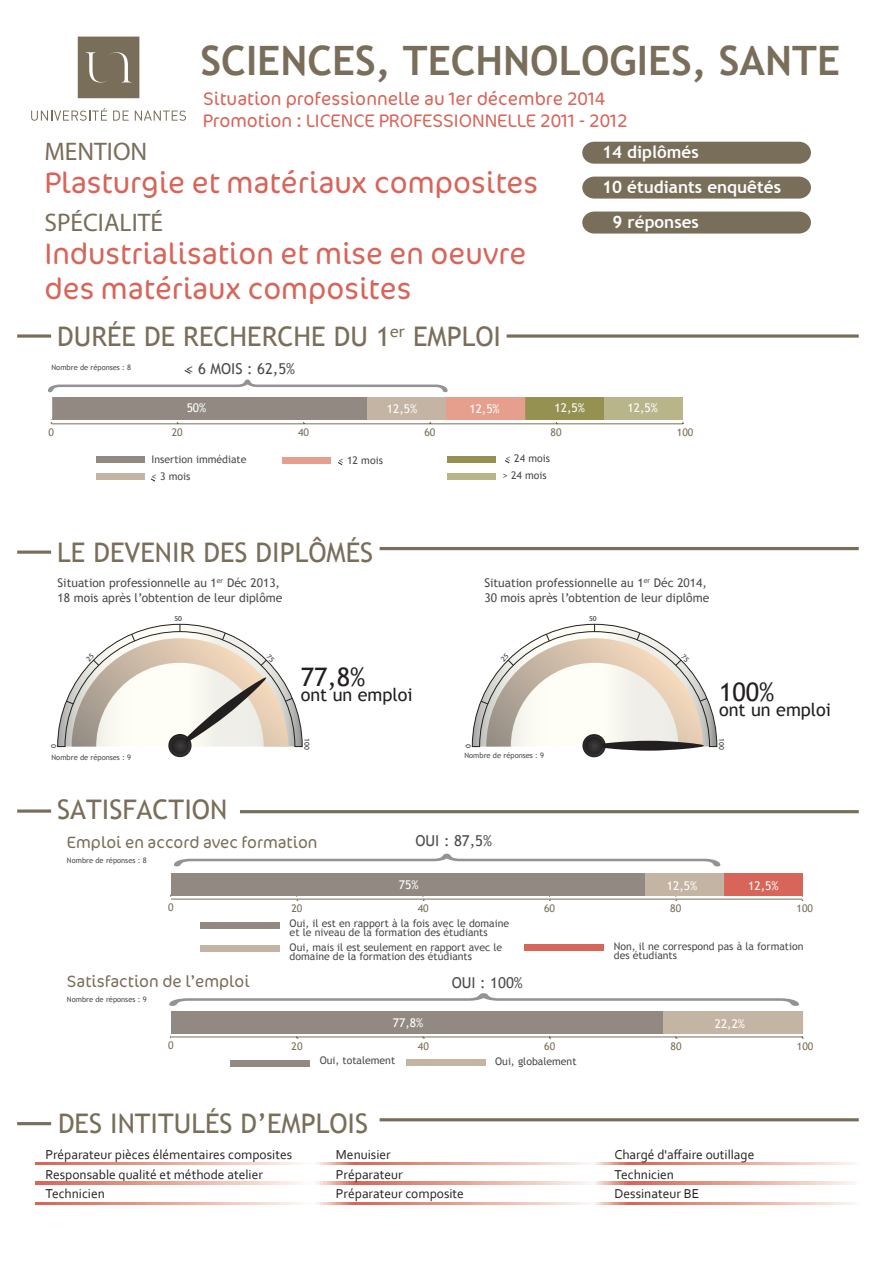
<style>
.page{position:relative;width:893px;height:1263px;background:#fff}
.page>*{position:absolute;margin:0;border:0;box-sizing:border-box;transform-origin:0 0}
.t1{font:700 40.5px "Trebuchet MS";color:#796e5a}
.t2{font:300 30px/34.5px "Cocon";color:#d76559}
.t3{font:27px "Trebuchet MS";color:#796e5a}
.t4{font:25.5px "Myriad Pro";color:#796e5a}
.t5{font:25.5px "Trebuchet MS";color:#231f20}
.t6{font:300 18.45px "Cocon";color:#d76559}
.t7{font:18px "Trebuchet MS";color:#231f20}
.t8{font:700 17.1px "Trebuchet MS";color:#fff}
.t9{font:300 16.5px "Cocon";color:#796e5a}
.t10{font:15px "Trebuchet MS";color:#4b4c4d}
.t11{font:13.5px/19.5px "Corbel";color:#231f20}
.t12{font:12px/14.4px "Trebuchet MS";color:#4b4c4d}
.t13{font:12px "Trebuchet MS";color:#fff}
.t14{font:10.5px/9px "Trebuchet MS";color:#4b4c4d}
.t15{font:10.5px "Trebuchet MS";color:#796e5a}
.t16{font:7.5px "Trebuchet MS";color:#4b4c4d}
.t17{font:7.5px "Myriad Pro";color:#231f20}
</style>
<div class="page">
<svg style="left:582px;top:142px;width:229px;height:22px;background:#7d7360"></svg>
<svg style="left:582px;top:177px;width:229px;height:22px;background:#7e7360"></svg>
<svg style="left:582px;top:212px;width:229px;height:22px;background:#7e7461"></svg>
<svg style="left:31px;top:108px;width:76px;height:13px"></svg>
<svg style="left:113px;top:111px;width:16px;height:10px"></svg>
<svg style="left:135px;top:111px;width:51px;height:10px"></svg>
<svg style="left:78px;top:37px;width:61px;height:61px;background:#807663"></svg>
<hr style="left:51px;top:424px;width:632px;height:1px;background:#796e5a">
<div style="left:604px;top:397px;width:79px;height:22px;background:#b8b58b"></div>
<div style="left:525px;top:397px;width:79px;height:22px;background:#959251"></div>
<div style="left:446px;top:397px;width:79px;height:22px;background:#e69e8d"></div>
<div style="left:96px;top:473px;width:49px;height:6px;background:#c4b4a3"></div>
<div style="left:96px;top:457px;width:49px;height:6px;background:#928a82"></div>
<div style="left:282px;top:458px;width:48px;height:6px;background:#e69e8d"></div>
<div style="left:447px;top:473px;width:49px;height:6px;background:#b8b58b"></div>
<div style="left:447px;top:457px;width:49px;height:6px;background:#959251"></div>
<svg style="left:48px;top:370px;width:400px;height:54px"></svg>
<svg style="left:582px;top:734px;width:24px;height:23px"></svg>
<div style="left:585px;top:737px;width:18px;height:17px;background:#2a2829;border-radius:9px"></div>
<hr style="left:171px;top:1037px;width:632px;height:1px;background:#796e5a">
<div style="left:663px;top:1011px;width:140px;height:23px;background:#c4b4a3"></div>
<div style="left:171px;top:1011px;width:492px;height:23px;background:#928a82"></div>
<div style="left:406px;top:1059px;width:79px;height:7px;background:#c4b4a3"></div>
<div style="left:230px;top:1060px;width:80px;height:6px;background:#928a82"></div>
<svg style="left:169px;top:993px;width:630px;height:13px"></svg>
<div style="left:200px;top:922px;width:80px;height:6px;background:#928a82"></div>
<svg style="left:174px;top:854px;width:546px;height:12px"></svg>
<div style="left:200px;top:945px;width:80px;height:7px;background:#c4b4a3"></div>
<div style="left:524px;top:945px;width:80px;height:6px;background:#d76559"></div>
<hr style="left:171px;top:899px;width:632px;height:1px;background:#796e5a">
<div style="left:724px;top:873px;width:79px;height:23px;background:#d76559"></div>
<div style="left:645px;top:873px;width:79px;height:23px;background:#c4b4a3"></div>
<div style="left:171px;top:873px;width:474px;height:23px;background:#928a82"></div>
<svg style="left:36px;top:1162px;width:820px;height:3px;background:#e8aca0"></svg>
<svg style="left:36px;top:1182px;width:820px;height:2px;background:#e8aca0"></svg>
<svg style="left:36px;top:1202px;width:820px;height:3px;background:#e8aca0"></svg>
<svg style="left:507px;top:334px;width:352px;height:4px"></svg>
<hr style="left:240px;top:810px;width:619px;height:3px;background:#796e5a">
<hr style="left:380px;top:1118px;width:479px;height:3px;background:#796e5a">
<hr style="left:380px;top:547px;width:479px;height:3px;background:#796e5a">
<svg style="left:17px;top:334px;width:34px;height:4px"></svg>
<svg style="left:17px;top:809px;width:34px;height:4px"></svg>
<svg style="left:17px;top:550px;width:34px;height:4px"></svg>
<hr style="left:17px;top:1122px;width:34px;height:3px;background:#796e5a">
<svg style="left:57px;top:623px;width:246px;height:135px"></svg>
<svg style="left:472px;top:623px;width:246px;height:128px"></svg>
<h1 class="t1" style="left:201px;top:35px;width:641px">SCIENCES, TECHNOLOGIES, SANTE</h1>
<h3 class="t6" style="left:203px;top:88px;width:403px">Situation professionnelle au 1er décembre 2014</h3>
<h3 class="t6" style="left:203px;top:110px;width:426px">Promotion : LICENCE PROFESSIONNELLE 2011 - 2012</h3>
<h3 class="t4" style="left:44px;top:136px;width:104px">MENTION</h3>
<h2 class="t2" style="left:44px;top:166px;width:495px">Plasturgie et matériaux composites</h2>
<h3 class="t4" style="left:44px;top:207px;width:120px">SPÉCIALITÉ</h3>
<h2 class="t2" style="left:44px;top:237px;width:483px">Industrialisation et mise en oeuvre des matériaux composites</h2>
<h3 class="t3" style="left:57px;top:320px;width:445px">DURÉE DE RECHERCHE DU 1<sup>er</sup> EMPLOI</h3>
<p class="t16" style="left:52px;top:363px;width:81px">Nombre de réponses : 8</p>
<h3 class="t10" style="left:186px;top:359px;width:111px">&lt; 6 MOIS : 62,5%</h3>
<h3 class="t8" style="left:602px;top:141px;width:98px">14 diplômés</h3>
<h3 class="t8" style="left:602px;top:176px;width:180px">10 étudiants enquêtés</h3>
<h3 class="t8" style="left:612px;top:211px;width:88px">9 réponses</h3>
<p class="t13" style="left:187px;top:401px;width:21px">50%</p>
<p class="t13" style="left:387px;top:402px;width:32px">12,5%</p>
<p class="t13" style="left:469px;top:402px;width:32px">12,5%</p>
<p class="t13" style="left:555px;top:401px;width:32px">12,5%</p>
<p class="t13" style="left:627px;top:401px;width:32px">12,5%</p>
<p class="t15" style="left:48px;top:426px;width:7px">0</p>
<p class="t15" style="left:172px;top:426px;width:13px">20</p>
<p class="t15" style="left:298px;top:426px;width:13px">40</p>
<p class="t15" style="left:424px;top:426px;width:13px">60</p>
<p class="t15" style="left:551px;top:426px;width:13px">80</p>
<p class="t15" style="left:677px;top:426px;width:18px">100</p>
<p class="t14" style="left:151px;top:450px;width:97px;line-height:17.5px">Insertion immédiate &lt; 3 mois</p>
<p class="t14" style="left:338px;top:455px;width:46px">&lt; 12 mois</p>
<p class="t14" style="left:505px;top:454px;width:46px">&lt; 24 mois</p>
<p class="t14" style="left:502px;top:470px;width:46px">&gt; 24 mois</p>
<h3 class="t3" style="left:57px;top:536px;width:317px">LE DEVENIR DES DIPLÔMÉS</h3>
<p class="t12" style="left:58px;top:576px;width:226px">Situation professionnelle au 1<sup>er</sup> Déc 2013,<br>18 mois après l’obtention de leur diplôme</p>
<p class="t17" style="left:174px;top:614px;width:9px">50</p>
<p class="t12" style="left:484px;top:576px;width:226px">Situation professionnelle au 1<sup>er</sup> Déc 2014,<br>30 mois après l’obtention de leur diplôme</p>
<p class="t17" style="left:589px;top:614px;width:9px">50</p>
<h3 class="t5" style="left:301px;top:662px;width:66px">77,8%</h3>
<h3 class="t7" style="left:301px;top:684px;width:113px">ont un emploi</h3>
<h3 class="t5" style="left:719px;top:677px;width:57px">100%</h3>
<h3 class="t7" style="left:719px;top:699px;width:113px">ont un emploi</h3>
<p class="t17" style="left:49px;top:748px;width:5px;rotate:-90deg">0</p>
<p class="t17" style="left:312px;top:738px;width:13px;rotate:90deg">100</p>
<p class="t17" style="left:464px;top:748px;width:5px;rotate:-90deg">0</p>
<p class="t17" style="left:726px;top:738px;width:13px;rotate:90deg">100</p>
<p class="t16" style="left:52px;top:753px;width:81px">Nombre de réponses : 9</p>
<p class="t16" style="left:464px;top:750px;width:81px">Nombre de réponses : 9</p>
<h3 class="t3" style="left:57px;top:793px;width:171px">SATISFACTION</h3>
<h3 class="t9" style="left:67px;top:833px;width:252px">Emploi en accord avec formation</h3>
<p class="t16" style="left:67px;top:856px;width:81px">Nombre de réponses : 8</p>
<h3 class="t10" style="left:415px;top:832px;width:78px">OUI : 87,5%</h3>
<p class="t13" style="left:406px;top:875px;width:21px">75%</p>
<p class="t13" style="left:399px;top:877px;width:21px">75%</p>
<p class="t13" style="left:667px;top:879px;width:32px">12,5%</p>
<p class="t13" style="left:748px;top:879px;width:32px">12,5%</p>
<p class="t15" style="left:168px;top:901px;width:7px">0</p>
<p class="t15" style="left:291px;top:902px;width:13px">20</p>
<p class="t15" style="left:418px;top:902px;width:13px">40</p>
<p class="t15" style="left:544px;top:902px;width:13px">60</p>
<p class="t15" style="left:670px;top:902px;width:13px">80</p>
<p class="t15" style="left:797px;top:902px;width:18px">100</p>
<p class="t14" style="left:290px;top:919px;width:221px">Oui, il est en rapport à la fois avec le domaine et le niveau de la formation des étudiants</p>
<h3 class="t9" style="left:67px;top:972px;width:184px">Satisfaction de l’emploi</h3>
<p class="t16" style="left:67px;top:995px;width:81px">Nombre de réponses : 9</p>
<p class="t14" style="left:290px;top:943px;width:214px">Oui, mais il est seulement en rapport avec le domaine de la formation des étudiants</p>
<p class="t14" style="left:614px;top:942px;width:191px">Non, il ne correspond pas à la formation des étudiants</p>
<h3 class="t10" style="left:452px;top:973px;width:73px">OUI : 100%</h3>
<p class="t13" style="left:393px;top:1016px;width:32px">77,8%</p>
<p class="t13" style="left:715px;top:1016px;width:32px">22,2%</p>
<p class="t15" style="left:168px;top:1039px;width:7px">0</p>
<p class="t15" style="left:292px;top:1040px;width:13px">20</p>
<p class="t15" style="left:418px;top:1040px;width:13px">40</p>
<p class="t15" style="left:544px;top:1040px;width:13px">60</p>
<p class="t15" style="left:670px;top:1040px;width:13px">80</p>
<p class="t15" style="left:797px;top:1040px;width:18px">100</p>
<p class="t14" style="left:320px;top:1056px;width:77px">Oui, totalement</p>
<p class="t14" style="left:495px;top:1057px;width:83px">Oui, globalement</p>
<h3 class="t3" style="left:58px;top:1108px;width:311px">DES INTITULÉS D’EMPLOIS</h3>
<p class="t11" style="left:45px;top:1144px;width:248px">Préparateur pièces élémentaires composites<br>Responsable qualité et méthode atelier<br>Technicien</p>
<p class="t11" style="left:336px;top:1144px;width:130px">Menuisier<br>Préparateur<br>Préparateur composite</p>
<p class="t11" style="left:614px;top:1144px;width:141px">Chargé d'affaire outillage<br>Technicien<br>Dessinateur BE</p>
</div>
